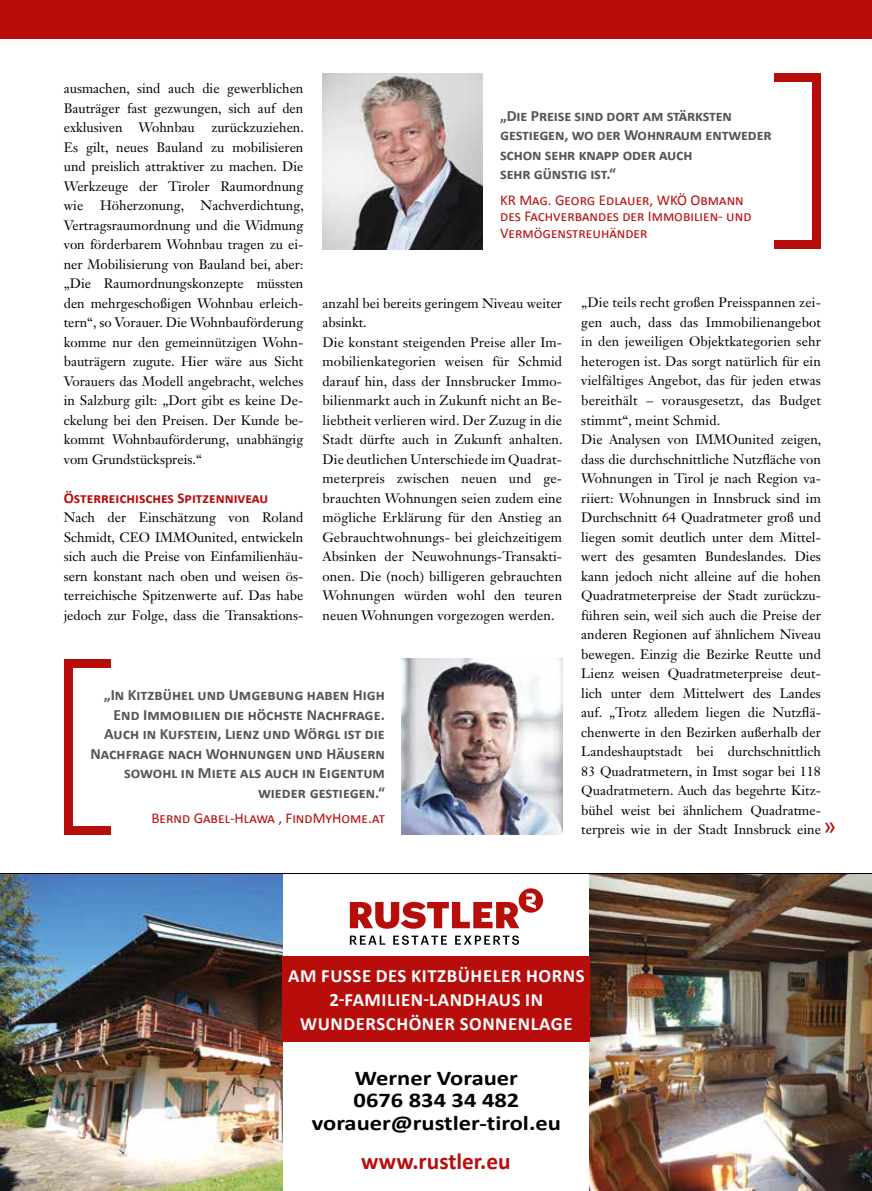
<style>
.page{position:relative;width:872px;height:1191px;background:#fff}
.page>*{position:absolute;margin:0;border:0;box-sizing:border-box;transform-origin:0 0}
.t1{font:25.5px "Calibri";color:#b70e0c}
.t2{font:700 23.25px "Calibri";color:#b70e0c}
.t3{font:700 21px/22.5px "Calibri";color:#000;text-align:center;scale:1.17 1}
.t4{font:700 18.75px/24px "Calibri";letter-spacing:.03em;color:#fff;text-align:center}
.t5{font:700 15.75px/19.5px "Calibri";color:#575756}
.t6{font:15px/16.5px "Calibri";color:#b70e0c}
.t7{font:700 15px "Calibri";color:#b70e0c}
.t8{font:13.5px/19.5px "Janson Text LT Std";color:#000;text-align:justify}
</style>
<div class="page">
<img style="left:589px;top:874px;width:283px;height:317px">
<img style="left:0;top:874px;width:282px;height:317px">
<div style="left:282px;top:956px;width:307px;height:86px;background:#b70e0c"></div>
<svg style="left:350px;top:888px;width:193px;height:40px"></svg>
<svg style="left:350px;top:935px;width:35px;height:9px"></svg>
<svg style="left:393px;top:935px;width:54px;height:10px"></svg>
<svg style="left:455px;top:935px;width:64px;height:10px"></svg>
<hr style="left:0;top:873px;width:872px;height:1px;background:#000">
<div style="left:0;top:0;width:872px;height:38px;background:#b70e0c"></div>
<img style="left:322px;top:74px;width:161px;height:175px">
<div style="left:812px;top:74px;width:9px;height:175px;background:#b70e0c"></div>
<div style="left:774px;top:240px;width:47px;height:9px;background:#b70e0c"></div>
<div style="left:774px;top:74px;width:47px;height:8px;background:#b70e0c"></div>
<img style="left:402px;top:658px;width:160px;height:176px">
<div style="left:64px;top:659px;width:8px;height:175px;background:#b70e0c"></div>
<div style="left:64px;top:825px;width:47px;height:9px;background:#b70e0c"></div>
<div style="left:64px;top:659px;width:47px;height:8px;background:#b70e0c"></div>
<p class="t8" style="left:64px;top:78px;width:242px">ausmachen, sind auch die gewerblichen Bauträger fast gezwungen, sich auf den exklusiven Wohnbau zurückzuziehen.<br>Es gilt, neues Bauland zu mobilisieren und preislich attraktiver zu machen. Die Werkzeuge der Tiroler Raumordnung wie</p>
<p class="t5" style="left:500px;top:105px;width:273px">„Die Preise sind dort am stärksten gestiegen, wo der Wohnraum entweder schon sehr knapp oder auch<br>sehr günstig ist.“</p>
<p class="t6" style="left:500px;top:191px;width:253px">KR Mag. Georg Edlauer, WKÖ Obmann des Fachverbandes der Immobilien- und<br>Vermögenstreuhänder</p>
<p class="t8" style="left:64px;top:195px;width:242px;text-indent:36px">Höherzonung, Nachverdichtung, Vertragsraumordnung und die Widmung von förderbarem Wohnbau tragen zu ei&shy;ner Mobilisierung von Bauland bei, aber: „Die Raumordnungskonzepte müssten den mehrgeschoßigen Wohnbau erleich&shy;tern“, so Vorauer. Die Wohnbauförderung komme nur den gemeinnützigen Wohn&shy;bauträgern zugute. Hier wäre aus Sicht Vorauers das Modell angebracht, welches in Salzburg gilt: „Dort gibt es keine De&shy;ckelung bei den Preisen. Der Kunde be&shy;kommt Wohnbauförderung, unabhängig vom Grundstückspreis.“</p>
<p class="t7" style="left:64px;top:488px;width:206px">Österreichisches Spitzenniveau</p>
<p class="t8" style="left:64px;top:507px;width:241px">Nach der Einschätzung von Roland Schmidt, CEO IMMOunited, entwickeln sich auch die Preise von Einfamilienhäu&shy;sern konstant nach oben und weisen ös&shy;terreichische Spitzenwerte auf. Das habe jedoch zur Folge, dass die Transaktions-</p>
<p class="t8" style="left:322px;top:293px;width:242px;text-align:left">anzahl bei bereits geringem Niveau weiter absinkt.<br>Die konstant steigenden Preise aller Im&shy;mobilienkategorien weisen für Schmid darauf hin, dass der Innsbrucker Immo&shy;bilienmarkt auch in Zukunft nicht an Be&shy;liebtheit verlieren wird. Der Zuzug in die Stadt dürfte auch in Zukunft anhalten.<br>Die deutlichen Unterschiede im Quadrat&shy;meterpreis zwischen neuen und ge&shy;brauchten Wohnungen seien zudem eine mögliche Erklärung für den Anstieg an Gebrauchtwohnungs- bei gleichzeitigem Absinken der Neuwohnungs-Transakti&shy;onen. Die (noch) billigeren gebrauchten Wohnungen würden wohl den teuren neuen Wohnungen vorgezogen werden.</p>
<p class="t8" style="left:581px;top:293px;width:242px;text-align:left">„Die teils recht großen Preisspannen zei&shy;gen auch, dass das Immobilienangebot in den jeweiligen Objektkategorien sehr heterogen ist. Das sorgt natürlich für ein vielfältiges Angebot, das für jeden etwas bereithält – vorausgesetzt, das Budget stimmt“, meint Schmid.<br>Die Analysen von IMMOunited zeigen, dass die durchschnittliche Nutzfläche von Wohnungen in Tirol je nach Region va&shy;riiert: Wohnungen in Innsbruck sind im Durchschnitt 64 Quadratmeter groß und liegen somit deutlich unter dem Mittel&shy;wert des gesamten Bundeslandes. Dies kann jedoch nicht alleine auf die hohen Quadratmeterpreise der Stadt zurückzu&shy;führen sein, weil sich auch die Preise der anderen Regionen auf ähnlichem Niveau bewegen. Einzig die Bezirke Reutte und Lienz weisen Quadratmeterpreise deut&shy;lich unter dem Mittelwert des Landes auf. „Trotz alledem liegen die Nutzflä&shy;chenwerte in den Bezirken außerhalb der Landeshauptstadt bei durchschnittlich 83 Quadratmetern, in Imst sogar bei 118<br>Quadratmetern. Auch das begehrte Kitz&shy;bühel weist bei ähnlichem Quadratme&shy;terpreis wie in der Stadt Innsbruck eine</p>
<p class="t5" style="left:91px;top:684px;width:296px;text-align:right">„In Kitzbühel und Umgebung haben High End Immobilien die höchste Nachfrage.<br>Auch in Kufstein, Lienz und Wörgl ist die Nachfrage nach Wohnungen und Häusern sowohl in Miete als auch in Eigentum wieder gestiegen.“</p>
<p class="t6" style="left:151px;top:809px;width:235px">Bernd Gabel-Hlawa , FindMyHome.at</p>
<h1 class="t1" style="left:823px;top:810px;width:15px">»</h1>
<h3 class="t4" style="left:288px;top:963px;width:298px">AM FUSSE DES KITZBÜHELER HORNS<br>2-FAMILIEN-LANDHAUS IN<br>WUNDERSCHÖNER SONNENLAGE</h3>
<h3 class="t3" style="left:312px;top:1065px;width:214px">Werner Vorauer<br>0676 834 34 482 vorauer@rustler-tirol.eu</h3>
<h2 class="t2" style="left:361px;top:1146px;width:151px">www.rustler.eu</h2>
</div>
